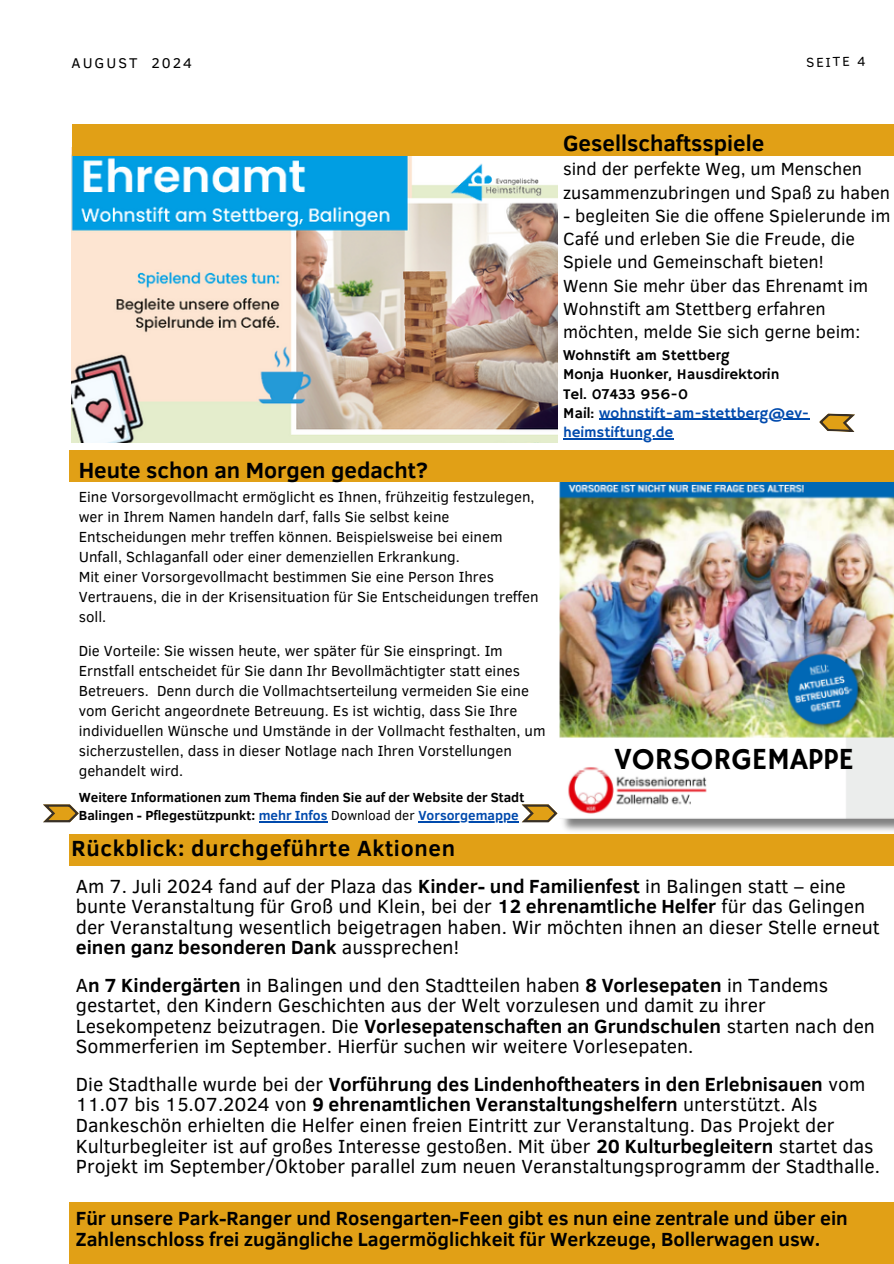
<style>
.page{position:relative;width:894px;height:1264px;background:#fff}
.page>*{position:absolute;margin:0;border:0;box-sizing:border-box;transform-origin:0 0}
.t1{font:30.6px "Hammersmith One";color:#000}
.t2{font:700 22.5px "Clear Sans";letter-spacing:.03em;color:#000001}
.t3{font:700 22.5px "Clear Sans";color:#000001}
.t4{font:700 22.5px "Clear Sans";color:#000}
.t5{font:19.5px/20.5px "Clear Sans";color:#000001}
.t6{font:700 19.5px/20.5px "Clear Sans";color:#000001}
.t7{font:18px/23.2px "Clear Sans";color:#000}
.t8{font:15px/20px "Clear Sans";color:#000001}
.t9{font:15px/19.2px "Hammersmith One";color:#000}
.t10{font:14.55px "Clear Sans";letter-spacing:.14em;color:#000001}
.t11{font:700 13.5px/18px "Clear Sans";color:#000001}
.t12{font:13.5px "Clear Sans";color:#000001}
.s1{color:#004aad}
.s2{font-weight:400}
.s3{font-weight:700}
</style>
<div class="page">
<div style="left:69px;top:834px;width:824px;height:31px;background:#e1a016"></div>
<div style="left:69px;top:1202px;width:824px;height:61px;background:#e1a016"></div>
<img style="left:71px;top:156px;width:486px;height:286px">
<div style="left:69px;top:450px;width:824px;height:32px;background:#e1a016"></div>
<svg style="left:819px;top:413px;width:36px;height:19px"></svg>
<div style="left:71px;top:124px;width:822px;height:32px;background:#e1a016"></div>
<svg style="left:43px;top:804px;width:36px;height:18px"></svg>
<img style="left:559px;top:482px;width:334px;height:349px">
<hr style="left:258px;top:821px;width:69px;height:1px;background:#004aad">
<hr style="left:418px;top:821px;width:100px;height:1px;background:#004aad">
<svg style="left:521px;top:804px;width:36px;height:18px"></svg>
<img style="left:444px;top:156px;width:109px;height:55px">
<hr style="left:599px;top:418px;width:210px;height:2px;background:#004aad">
<hr style="left:563px;top:438px;width:110px;height:1px;background:#004aad">
<h2 class="t10" style="left:71px;top:52px;width:122px">AUGUST 2024</h2>
<h4 class="t12" style="left:806px;top:52px;width:61px;rotate:-1deg">SEITE 4</h4>
<p class="t3" style="left:79px;top:453px;width:350px">Heute schon an Morgen gedacht?</p>
<p class="t8" style="left:79px;top:485px;width:461px">Eine Vorsorgevollmacht ermöglicht es Ihnen, frühzeitig festzulegen, wer in Ihrem Namen handeln darf, falls Sie selbst keine Entscheidungen mehr treffen können. Beispielsweise bei einem Unfall, Schlaganfall oder einer demenziellen Erkrankung.<br>Mit einer Vorsorgevollmacht bestimmen Sie eine Person Ihres Vertrauens, die in der Krisensituation für Sie Entscheidungen treffen soll.</p>
<h4 class="t8" style="left:79px;top:639px;width:468px">Die Vorteile: Sie wissen heute, wer später für Sie einspringt. Im Ernstfall entscheidet für Sie dann Ihr Bevollmächtigter statt eines Betreuers. Denn durch die Vollmachtserteilung vermeiden Sie eine vom Gericht angeordnete Betreuung. Es ist wichtig, dass Sie Ihre individuellen Wünsche und Umstände in der Vollmacht festhalten, um sicherzustellen, dass in dieser Notlage nach Ihren Vorstellungen gehandelt wird.</h4>
<h6 class="t11" style="left:79px;top:788px;width:447px">Weitere Informationen zum Thema finden Sie auf der Website der Stadt<br>Balingen - Pflegestützpunkt: <span class="s1">mehr Infos</span> <span class="s2">Download der</span> <span class="s1">Vorsorgemappe</span></h6>
<h4 class="t2" style="left:71px;top:831px;width:385px">Rückblick: durchgeführte Aktionen</h4>
<h3 class="t4" style="left:563px;top:127px;width:203px">Gesellschaftsspiele</h3>
<h3 class="t7" style="left:563px;top:156px;width:328px">sind der perfekte Weg, um Menschen zusammenzubringen und Spaß zu haben</h3>
<h3 class="t7" style="left:563px;top:203px;width:329px">- begleiten Sie die offene Spielerunde im Café und erleben Sie die Freude, die Spiele und Gemeinschaft bieten!<br>Wenn Sie mehr über das Ehrenamt im Wohnstift am Stettberg erfahren möchten, melde Sie sich gerne beim:</h3>
<p class="t9" style="left:563px;top:346px;width:248px">Wohnstift am Stettberg<br>Monja Huonker, Hausdirektorin<br>Tel. 07433 956-0<br>Mail: <span class="s1">wohnstift-am-stettberg@ev&shy;heimstiftung.de</span></p>
<h4 class="t1" style="left:614px;top:741px;width:241px">VORSORGEMAPPE</h4>
<h6 class="t5" style="left:76px;top:874px;width:805px">Am 7. Juli 2024 fand auf der Plaza das <span class="s3">Kinder- und Familienfest</span> in Balingen statt – eine bunte Veranstaltung für Groß und Klein, bei der <span class="s3">12 ehrenamtliche Helfer</span> für das Gelingen der Veranstaltung wesentlich beigetragen haben. Wir möchten ihnen an dieser Stelle erneut <span class="s3">einen ganz besonderen Dank</span> aussprechen!</h6>
<h6 class="t5" style="left:76px;top:973px;width:800px">A<span class="s3">n 7 Kindergärten</span> in Balingen und den Stadtteilen haben <span class="s3">8 Vorlesepaten</span> in Tandems gestartet, den Kindern Geschichten aus der Welt vorzulesen und damit zu ihrer Lesekompetenz beizutragen. Die <span class="s3">Vorlesepatenschaften an Grundschulen</span> starten nach den Sommerferien im September. Hierfür suchen wir weitere Vorlesepaten.</h6>
<p class="t5" style="left:76px;top:1072px;width:805px">Die Stadthalle wurde bei der <span class="s3">Vorführung des Lindenhoftheaters in den Erlebnisauen</span> vom 11.07 bis 15.07.2024 von <span class="s3">9 ehrenamtlichen Veranstaltungshelfern</span> unterstützt. Als Dankeschön erhielten die Helfer einen freien Eintritt zur Veranstaltung. Das Projekt der Kulturbegleiter ist auf großes Interesse gestoßen. Mit über <span class="s3">20 Kulturbegleitern</span> startet das Projekt im September/Oktober parallel zum neuen Veranstaltungsprogramm der Stadthalle.</p>
<h1 class="t6" style="left:76px;top:1206px;width:773px">Für unsere Park-Ranger und Rosengarten-Feen gibt es nun eine zentrale und über ein<br>Zahlenschloss frei zugängliche Lagermöglichkeit für Werkzeuge, Bollerwagen usw.</h1>
</div>
